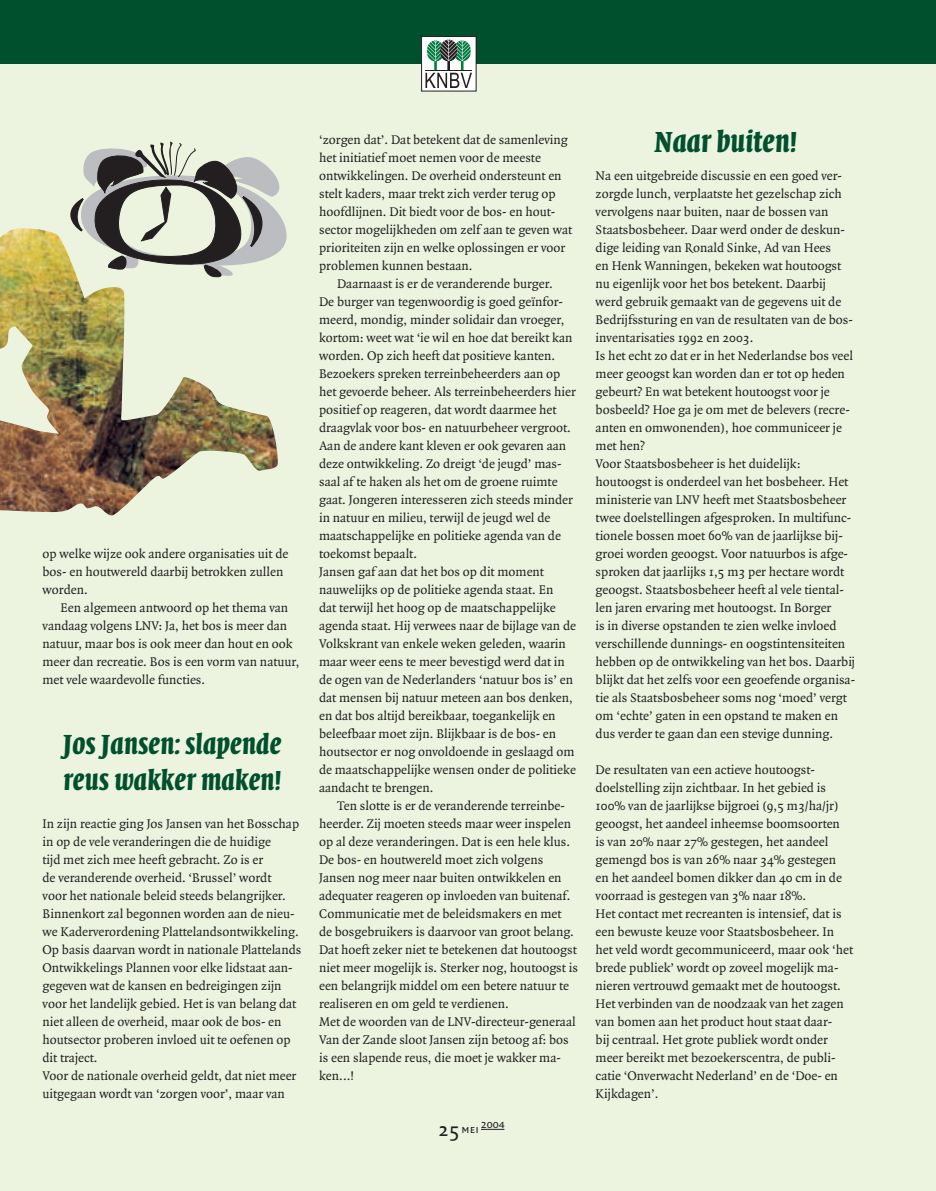
<style>
.page{position:relative;width:936px;height:1191px;background:#fff}
.page>*{position:absolute;margin:0;border:0;box-sizing:border-box;transform-origin:0 0}
.t1{font:italic 700 30px "Quadraat Dis";color:#00502e}
.t2{font:italic 700 28.5px/36px "Quadraat Dis";color:#00502e}
.t3{font:13.5px/18px "Quadraat";color:#231f20}
.t4{font:12px "Quadraat Sans Caps";color:#231f20}
.s1{font-family:"Quadraat Sans";font-size:21px}
</style>
<div class="page">
<div style="left:0;top:64px;width:935px;height:1127px;background:#ecf4e0"></div>
<div style="left:0;top:0;width:935px;height:64px;background:#00502e"></div>
<div style="left:421px;top:37px;width:55px;height:54px;background:#fff"></div>
<svg style="left:425px;top:40px;width:47px;height:48px"></svg>
<hr style="left:425px;top:70px;width:47px;height:1px;background:#231f20">
<div style="left:421px;top:36px;width:55px;height:55px;border:1px solid #231f20"></div>
<svg style="left:481px;top:1129px;width:23px;height:1px"></svg>
<img style="left:0;top:141px;width:287px;height:375px">
<img style="left:0;top:326px;width:59px;height:108px">
<svg style="left:70px;top:142px;width:216px;height:135px"></svg>
<p class="t3" style="left:43px;top:545px;width:247px">op welke wijze ook andere organisaties uit de bos- en houtwereld daarbij betrokken zullen worden.</p>
<p class="t3" style="left:43px;top:599px;width:258px;text-indent:18px">Een algemeen antwoord op het thema van vandaag volgens LNV: Ja, het bos is meer dan natuur, maar bos is ook meer dan hout en ook meer dan recreatie. Bos is een vorm van natuur, met vele waardevolle functies.</p>
<h2 class="t2" style="left:63px;top:727px;width:220px">Jos Jansen: slapende reus wakker maken!</h2>
<p class="t3" style="left:43px;top:815px;width:260px">In zijn reactie ging Jos Jansen van het Bosschap in op de vele veranderingen die de huidige<br>tijd met zich mee heeft gebracht. Zo is er<br>de veranderende overheid. ‘Brussel’ wordt<br>voor het nationale beleid steeds belangrijker.<br>Binnenkort zal begonnen worden aan de nieu&shy;we Kaderverordening Plattelandsontwikkeling.<br>Op basis daarvan wordt in nationale Plattelands Ontwikkelings Plannen voor elke lidstaat aan&shy;gegeven wat de kansen en bedreigingen zijn voor het landelijk gebied. Het is van belang dat niet alleen de overheid, maar ook de bos- en houtsector proberen invloed uit te oefenen op dit traject.<br>Voor de nationale overheid geldt, dat niet meer uitgegaan wordt van ‘zorgen voor’, maar van</p>
<p class="t3" style="left:319px;top:131px;width:254px">‘zorgen dat’. Dat betekent dat de samenleving het initiatief moet nemen voor de meeste ontwikkelingen. De overheid ondersteunt en stelt kaders, maar trekt zich verder terug op hoofdlijnen. Dit biedt voor de bos- en hout&shy;sector mogelijkheden om zelf aan te geven wat prioriteiten zijn en welke oplossingen er voor problemen kunnen bestaan.</p>
<p class="t3" style="left:319px;top:275px;width:258px;text-indent:18px">Daarnaast is er de veranderende burger.<br>De burger van tegenwoordig is goed geïnfor&shy;meerd, mondig, minder solidair dan vroeger, kortom: weet wat ‘ie wil en hoe dat bereikt kan worden. Op zich heeft dat positieve kanten.<br>Bezoekers spreken terreinbeheerders aan op het gevoerde beheer. Als terreinbeheerders hier positief op reageren, dat wordt daarmee het draagvlak voor bos- en natuurbeheer vergroot.<br>Aan de andere kant kleven er ook gevaren aan deze ontwikkeling. Zo dreigt ‘de jeugd’ mas&shy;saal af te haken als het om de groene ruimte gaat. Jongeren interesseren zich steeds minder in natuur en milieu, terwijl de jeugd wel de maatschappelijke en politieke agenda van de toekomst bepaalt.<br>Jansen gaf aan dat het bos op dit moment nauwelijks op de politieke agenda staat. En<br>dat terwijl het hoog op de maatschappelijke agenda staat. Hij verwees naar de bijlage van de Volkskrant van enkele weken geleden, waarin maar weer eens te meer bevestigd werd dat in de ogen van de Nederlanders ‘natuur bos is’ en dat mensen bij natuur meteen aan bos denken, en dat bos altijd bereikbaar, toegankelijk en beleefbaar moet zijn. Blijkbaar is de bos- en houtsector er nog onvoldoende in geslaagd om de maatschappelijke wensen onder de politieke aandacht te brengen.</p>
<p class="t3" style="left:319px;top:797px;width:260px;text-indent:18px">Ten slotte is er de veranderende terreinbe&shy;heerder. Zij moeten steeds maar weer inspelen op al deze veranderingen. Dat is een hele klus.<br>De bos- en houtwereld moet zich volgens Jansen nog meer naar buiten ontwikkelen en adequater reageren op invloeden van buitenaf.<br>Communicatie met de beleidsmakers en met<br>de bosgebruikers is daarvoor van groot belang.<br>Dat hoeft zeker niet te betekenen dat houtoogst niet meer mogelijk is. Sterker nog, houtoogst is een belangrijk middel om een betere natuur te realiseren en om geld te verdienen.<br>Met de woorden van de LNV-directeur-generaal Van der Zande sloot Jansen zijn betoog af: bos is een slapende reus, die moet je wakker ma&shy;ken...!</p>
<p class="t4" style="left:438px;top:1116px;width:68px"><span class="s1">25</span> mei 2004</p>
<h1 class="t1" style="left:654px;top:126px;width:144px">Naar buiten!</h1>
<p class="t3" style="left:595px;top:167px;width:261px">Na een uitgebreide discussie en een goed ver&shy;zorgde lunch, verplaatste het gezelschap zich vervolgens naar buiten, naar de bossen van Staatsbosbeheer. Daar werd onder de deskun&shy;dige leiding van Ronald Sinke, Ad van Hees<br>en Henk Wanningen, bekeken wat houtoogst nu eigenlijk voor het bos betekent. Daarbij werd gebruik gemaakt van de gegevens uit de Bedrijfssturing en van de resultaten van de bos&shy;inventarisaties 1992 en 2003.<br>Is het echt zo dat er in het Nederlandse bos veel meer geoogst kan worden dan er tot op heden gebeurt? En wat betekent houtoogst voor je bosbeeld? Hoe ga je om met de belevers (recre&shy;anten en omwonenden), hoe communiceer je met hen?<br>Voor Staatsbosbeheer is het duidelijk: houtoogst is onderdeel van het bosbeheer. Het ministerie van LNV heeft met Staatsbosbeheer twee doelstellingen afgesproken. In multifunc&shy;tionele bossen moet 60% van de jaarlijkse bij&shy;groei worden geoogst. Voor natuurbos is afge&shy;sproken dat jaarlijks 1,5 m3 per hectare wordt geoogst. Staatsbosbeheer heeft al vele tiental&shy;len jaren ervaring met houtoogst. In Borger<br>is in diverse opstanden te zien welke invloed verschillende dunnings- en oogstintensiteiten hebben op de ontwikkeling van het bos. Daarbij blijkt dat het zelfs voor een geoefende organisa&shy;tie als Staatsbosbeheer soms nog ‘moed’ vergt om ‘echte’ gaten in een opstand te maken en dus verder te gaan dan een stevige dunning.</p>
<p class="t3" style="left:595px;top:761px;width:259px">De resultaten van een actieve houtoogst&shy;doelstelling zijn zichtbaar. In het gebied is 100% van de jaarlijkse bijgroei (9,5 m3/ha/jr) geoogst, het aandeel inheemse boomsoorten<br>is van 20% naar 27% gestegen, het aandeel gemengd bos is van 26% naar 34% gestegen<br>en het aandeel bomen dikker dan 40 cm in de voorraad is gestegen van 3% naar 18%.<br>Het contact met recreanten is intensief, dat is een bewuste keuze voor Staatsbosbeheer. In het veld wordt gecommuniceerd, maar ook ‘het brede publiek’ wordt op zoveel mogelijk ma&shy;nieren vertrouwd gemaakt met de houtoogst.<br>Het verbinden van de noodzaak van het zagen van bomen aan het product hout staat daar-<br>bij centraal. Het grote publiek wordt onder meer bereikt met bezoekerscentra, de publi&shy;catie ‘Onverwacht Nederland’ en de ‘Doe- en Kijkdagen’.</p>
</div>
